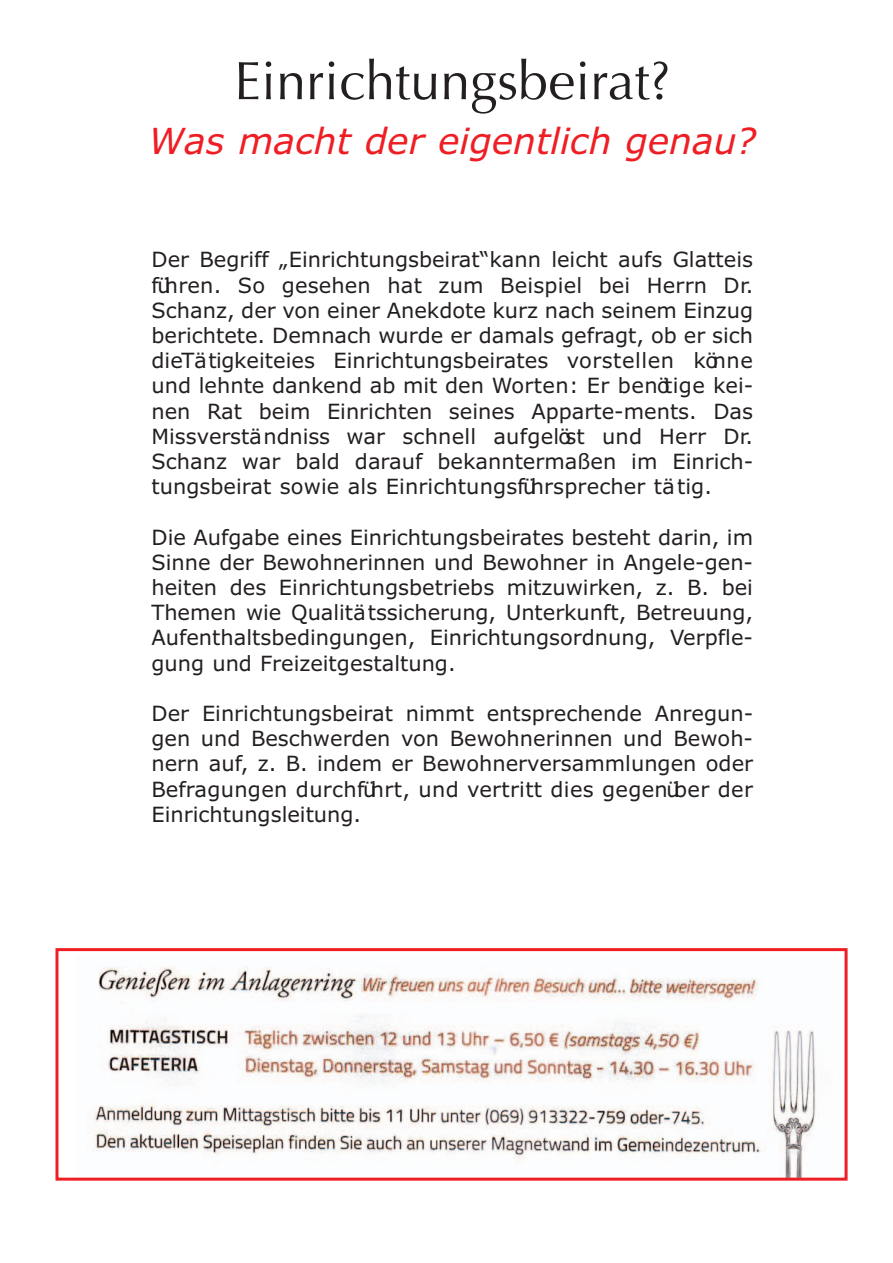
<style>
.page{position:relative;width:893px;height:1263px;background:#fff}
.page>*{position:absolute;margin:0;border:0;box-sizing:border-box;transform-origin:0 0}
.t1{font:54px "Optima";color:#231f20}
.t2{font:italic 36px "Verdana";color:#ee1e24}
.t3{font:21px/25.2px "Verdana";color:#231f20;text-align:justify}
</style>
<div class="page">
<img style="left:88px;top:966px;width:728px;height:210px">
<div style="left:56px;top:948px;width:792px;height:232px;border:3px solid #ee1e24"></div>
<p class="t1" style="left:234px;top:49px;width:438px">Einrichtungsbeirat?</p>
<p class="t2" style="left:149px;top:121px;width:609px">Was macht der eigentlich genau?</p>
<p class="t3" style="left:152px;top:248px;width:603px">Der Begriff „Einrichtungsbeirat“kann leicht aufs Glatteis führen. So gesehen hat zum Beispiel bei Herrn Dr.<br>Schanz, der von einer Anekdote kurz nach seinem Einzug berichtete. Demnach wurde er damals gefragt, ob er sich dieTätigkeiteies Einrichtungsbeirates vorstellen könne und lehnte dankend ab mit den Worten: Er benötige kei&shy;nen Rat beim Einrichten seines Apparte-ments. Das Missverständniss war schnell aufgelöst und Herr Dr.<br>Schanz war bald darauf bekanntermaßen im Einrich&shy;tungsbeirat sowie als Einrichtungsführsprecher tätig.</p>
<p class="t3" style="left:152px;top:525px;width:603px">Die Aufgabe eines Einrichtungsbeirates besteht darin, im Sinne der Bewohnerinnen und Bewohner in Angele-gen&shy;heiten des Einrichtungsbetriebs mitzuwirken, z. B. bei Themen wie Qualitätssicherung, Unterkunft, Betreuung, Aufenthaltsbedingungen, Einrichtungsordnung, Verpfle&shy;gung und Freizeitgestaltung.</p>
<p class="t3" style="left:152px;top:701px;width:603px">Der Einrichtungsbeirat nimmt entsprechende Anregun&shy;gen und Beschwerden von Bewohnerinnen und Bewoh&shy;nern auf, z. B. indem er Bewohnerversammlungen oder Befragungen durchführt, und vertritt dies gegenüber der Einrichtungsleitung.</p>
</div>
